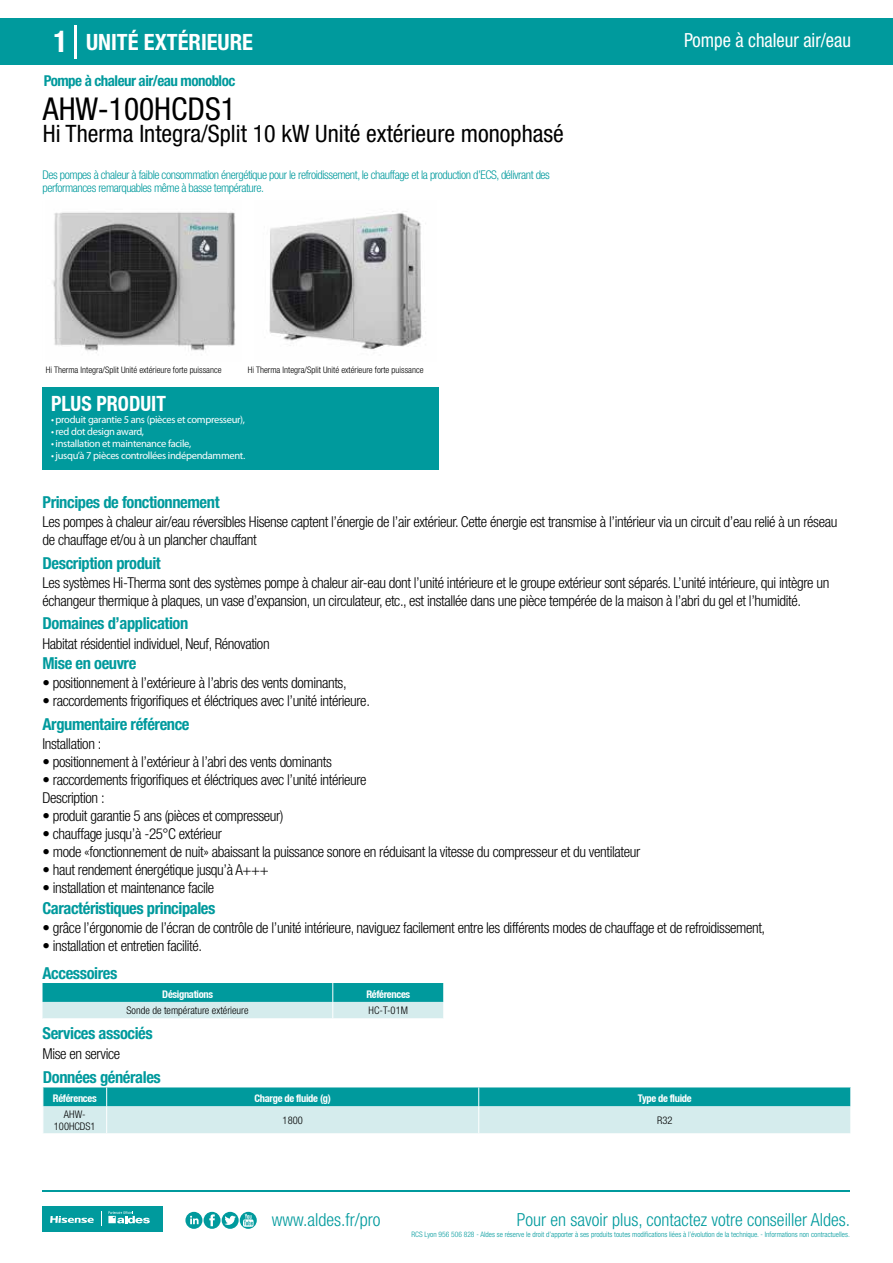
<style>
.page{position:relative;width:893px;height:1263px;background:#fff}
.page>*{position:absolute;margin:0;border:0;box-sizing:border-box;transform-origin:0 0}
.t1{font:condensed 31.5px "Helvetica Neue LT Std";color:#000}
.t2{font:condensed 24px "Helvetica Neue LT Std";color:#000}
.t3{font:700 condensed 22.5px "Helvetica Neue LT Std";color:#fff}
.t4{font:700 condensed 21px "Helvetica Neue";color:#fff;scale:.95 1}
.t5{font:condensed 19.5px "Helvetica Neue LT Std";color:#fff;scale:.95 1}
.t6{font:300 condensed 18px "Helvetica Neue LT Std";color:#009a9d}
.t7{font:700 condensed 16.5px "Helvetica Neue LT Std";letter-spacing:-.025em;color:#009a9d}
.t8{font:300 condensed 15px/18px "Helvetica Neue LT Std";letter-spacing:-.025em;color:#000}
.t9{font:700 condensed 15px "Helvetica Neue LT Std";letter-spacing:-.035em;color:#009a9d}
.t10{font:300 condensed 12px/13.5px "Helvetica Neue LT Std";letter-spacing:-.035em;color:#009a9d}
.t11{font:10.5px "Myriad Pro";letter-spacing:-.03em;color:#fff}
.t12{font:700 condensed 10.5px "Helvetica Neue";letter-spacing:-.03em;color:#fff}
.t13{font:300 condensed 10.5px/12.6px "Helvetica Neue";color:#000;text-align:center}
.t14{font:300 condensed 9px "Helvetica Neue LT Std";color:#000}
.t15{font:300 condensed 7.5px "Helvetica Neue LT Std";color:#009a9d}
.s1{font-size:30px}
</style>
<div class="page">
<svg style="left:185px;top:1212px;width:72px;height:17px"></svg>
<div style="left:43px;top:1206px;width:120px;height:25px;background:#009a9d"></div>
<svg style="left:101px;top:1211px;width:1px;height:15px"></svg>
<svg style="left:108px;top:1211px;width:42px;height:12px"></svg>
<svg style="left:50px;top:1216px;width:44px;height:7px"></svg>
<div style="left:0;top:18px;width:893px;height:46px;background:#009a9d"></div>
<div style="left:43px;top:387px;width:396px;height:83px;background:#009a9d"></div>
<hr style="left:74px;top:25px;width:2px;height:33px;background:#fff">
<img style="left:52px;top:212px;width:183px;height:141px">
<img style="left:269px;top:211px;width:156px;height:139px">
<hr style="left:43px;top:1190px;width:807px;height:1px;background:#009a9d">
<svg style="left:43px;top:983px;width:401px;height:36px;background:#66c1c3"></svg>
<svg style="left:43px;top:1087px;width:808px;height:46px;background:#7fcbcc"></svg>
<h3 class="t3" style="left:54px;top:28px;width:201px"><span class="s1">1</span> UNITÉ EXTÉRIEURE</h3>
<h3 class="t5" style="left:684px;top:29px;width:177px">Pompe à chaleur air/eau</h3>
<p class="t9" style="left:44px;top:71px;width:193px">Pompe à chaleur air/eau monobloc</p>
<h1 class="t1" style="left:43px;top:91px;width:194px">AHW-100HCDS1</h1>
<h2 class="t2" style="left:43px;top:120px;width:522px">Hi Therma Integra/Split 10 kW Unité extérieure monophasé</h2>
<p class="t10" style="left:43px;top:167px;width:509px">Des pompes à chaleur à faible consommation énergétique pour le refroidissement, le chauffage et la production d’ECS, délivrant des performances remarquables même à basse température.</p>
<p class="t14" style="left:46px;top:365px;width:177px">Hi Therma Integra/Split Unité extérieure forte puissance</p>
<p class="t14" style="left:248px;top:365px;width:177px">Hi Therma Integra/Split Unité extérieure forte puissance</p>
<h3 class="t4" style="left:51px;top:391px;width:122px">PLUS PRODUIT</h3>
<p class="t11" style="left:51px;top:413px;width:196px">• produit garantie 5 ans (pièces et compresseur),</p>
<p class="t11" style="left:51px;top:425px;width:95px">• red dot design award,</p>
<p class="t11" style="left:51px;top:437px;width:142px">• installation et maintenance facile,</p>
<p class="t11" style="left:51px;top:449px;width:196px">• jusqu’à 7 pièces controllées indépendamment.</p>
<p class="t7" style="left:43px;top:492px;width:179px">Principes de fonctionnement</p>
<p class="t8" style="left:43px;top:513px;width:796px">Les pompes à chaleur air/eau réversibles Hisense captent l’énergie de l’air extérieur. Cette énergie est transmise à l’intérieur via un circuit d’eau relié à un réseau de chauffage et/ou à un plancher chauffant</p>
<p class="t8" style="left:43px;top:573px;width:788px">Les systèmes Hi-Therma sont des systèmes pompe à chaleur air-eau dont l’unité intérieure et le groupe extérieur sont séparés. L’unité intérieure, qui intègre un échangeur thermique à plaques, un vase d’expansion, un circulateur, etc., est installée dans une pièce tempérée de la maison à l’abri du gel et l’humidité.</p>
<p class="t8" style="left:43px;top:634px;width:229px">Habitat résidentiel individuel, Neuf, Rénovation</p>
<p class="t8" style="left:43px;top:674px;width:306px">• positionnement à l’extérieure à l’abris des vents dominants,</p>
<p class="t8" style="left:43px;top:692px;width:329px">• raccordements frigorifiques et éléctriques avec l’unité intérieure.</p>
<p class="t7" style="left:43px;top:553px;width:120px">Description produit</p>
<p class="t7" style="left:43px;top:613px;width:147px">Domaines d’application</p>
<p class="t7" style="left:43px;top:653px;width:95px">Mise en oeuvre</p>
<p class="t7" style="left:43px;top:714px;width:149px">Argumentaire référence</p>
<p class="t8" style="left:43px;top:734px;width:60px">Installation :</p>
<p class="t8" style="left:43px;top:752px;width:291px">• positionnement à l’extérieur à l’abri des vents dominants</p>
<p class="t8" style="left:43px;top:770px;width:326px">• raccordements frigorifiques et éléctriques avec l’unité intérieure<br>Description :</p>
<p class="t8" style="left:43px;top:806px;width:242px">• produit garantie 5 ans (pièces et compresseur)</p>
<p class="t8" style="left:43px;top:824px;width:181px">• chauffage jusqu’à -25°C extérieur</p>
<p class="t8" style="left:43px;top:842px;width:599px">• mode «fonctionnement de nuit» abaissant la puissance sonore en réduisant la vitesse du compresseur et du ventilateur</p>
<p class="t8" style="left:43px;top:860px;width:228px">• haut rendement énergétique jusqu’à A+++</p>
<p class="t8" style="left:43px;top:878px;width:173px">• installation et maintenance facile</p>
<p class="t7" style="left:43px;top:898px;width:174px">Caractéristiques principales</p>
<p class="t8" style="left:43px;top:918px;width:724px">• grâce l’érgonomie de l’écran de contrôle de l’unité intérieure, naviguez facilement entre les différents modes de chauffage et de refroidissement,</p>
<p class="t8" style="left:43px;top:936px;width:161px">• installation et entretien facilité.</p>
<p class="t7" style="left:43px;top:963px;width:76px">Accessoires</p>
<p class="t12" style="left:162px;top:987px;width:52px">Désignations</p>
<p class="t12" style="left:366px;top:987px;width:45px">Références</p>
<p class="t13" style="left:127px;top:1004px;width:124px">Sonde de température extérieure</p>
<p class="t13" style="left:369px;top:1004px;width:41px">HC-T-01M</p>
<p class="t7" style="left:43px;top:1023px;width:112px">Services associés</p>
<p class="t8" style="left:43px;top:1044px;width:79px">Mise en service</p>
<p class="t7" style="left:43px;top:1067px;width:119px">Données générales</p>
<p class="t12" style="left:53px;top:1092px;width:45px">Références</p>
<p class="t12" style="left:255px;top:1092px;width:78px">Charge de fluide (g)</p>
<p class="t12" style="left:638px;top:1092px;width:55px">Type de fluide</p>
<p class="t13" style="left:54px;top:1108px;width:43px">AHW-<br>100HCDS1</p>
<p class="t13" style="left:283px;top:1114px;width:22px">1800</p>
<p class="t13" style="left:657px;top:1114px;width:17px">R32</p>
<p class="t6" style="left:272px;top:1209px;width:110px">www.aldes.fr/pro</p>
<p class="t6" style="left:517px;top:1209px;width:335px">Pour en savoir plus, contactez votre conseiller Aldes.</p>
<p class="t15" style="left:411px;top:1230px;width:440px">RCS Lyon 956 506 828 - Aldes se réserve le droit d’apporter à ses produits toutes modifications liées à l’évolution de la technique. - Informations non contractuelles.</p>
</div>
